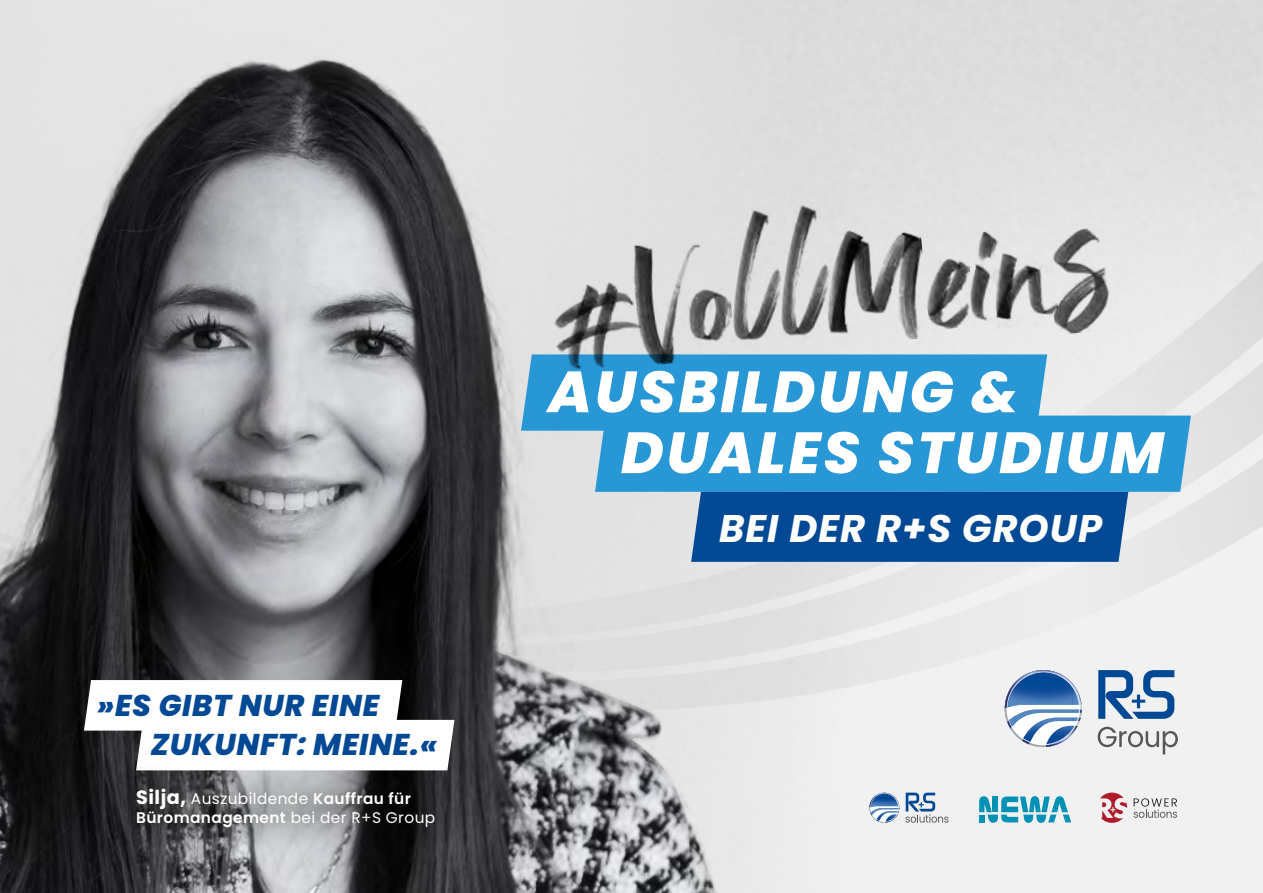
<style>
.page{position:relative;width:1263px;height:893px;background:#fff}
.page>*{position:absolute;margin:0;border:0;box-sizing:border-box;transform-origin:0 0}
.t1{font:italic 800 58.05px/60.9px "Poppins";letter-spacing:.05em;color:#fff}
.t2{font:italic 700 38.55px "Poppins";letter-spacing:.025em;color:#fff}
.t3{font:italic 800 30px/39px "Poppins";letter-spacing:.025em;color:#024995}
.t4{font:15.3px/19.2px "Poppins";letter-spacing:.025em;color:#fff}
.s1{font-weight:700;font-size:19.2px}
.s2{font-weight:600}
</style>
<div class="page">
<svg style="left:848px;top:238px;width:415px;height:484px"></svg>
<div style="left:848px;top:354px;width:199px;height:62px;background:#2897d5"></div>
<div style="left:848px;top:416px;width:343px;height:76px;background:#2897d5"></div>
<img style="left:848px;top:224px;width:83px;height:123px">
<img style="left:923px;top:257px;width:52px;height:73px">
<img style="left:964px;top:231px;width:41px;height:91px">
<img style="left:991px;top:249px;width:55px;height:80px">
<img style="left:1046px;top:226px;width:79px;height:109px">
<div style="left:848px;top:492px;width:280px;height:70px;background:#024995"></div>
<svg style="left:869px;top:793px;width:79px;height:30px"></svg>
<svg style="left:979px;top:796px;width:92px;height:27px"></svg>
<svg style="left:1100px;top:793px;width:27px;height:30px"></svg>
<svg style="left:1133px;top:798px;width:44px;height:20px"></svg>
<svg style="left:1098px;top:727px;width:80px;height:27px"></svg>
<svg style="left:1098px;top:670px;width:76px;height:49px"></svg>
<svg style="left:1005px;top:670px;width:78px;height:77px"></svg>
<img style="left:0;top:0;width:848px;height:893px">
<svg style="left:84px;top:680px;width:370px;height:90px"></svg>
<svg style="left:108px;top:762px;width:351px;height:91px;background:#666769"></svg>
<h3 class="t3" style="left:151px;top:686px;width:288px;text-indent:-54px">»ES GIBT NUR EINE<br>ZUKUNFT:MEINE.«</h3>
<p class="t4" style="left:136px;top:789px;width:301px"><span class="s1">Silja,</span> Auszubildende <span class="s2">Kauffrau für<br>Büromanagement</span> bei der R+S Group</p>
<h1 class="t1" style="left:621px;top:362px;width:544px;text-indent:-73px">AUSBILDUNG &amp;<br>DUALES STUDIUM</h1>
<h2 class="t2" style="left:719px;top:506px;width:384px">BEI DER R+S GROUP</h2>
</div>
